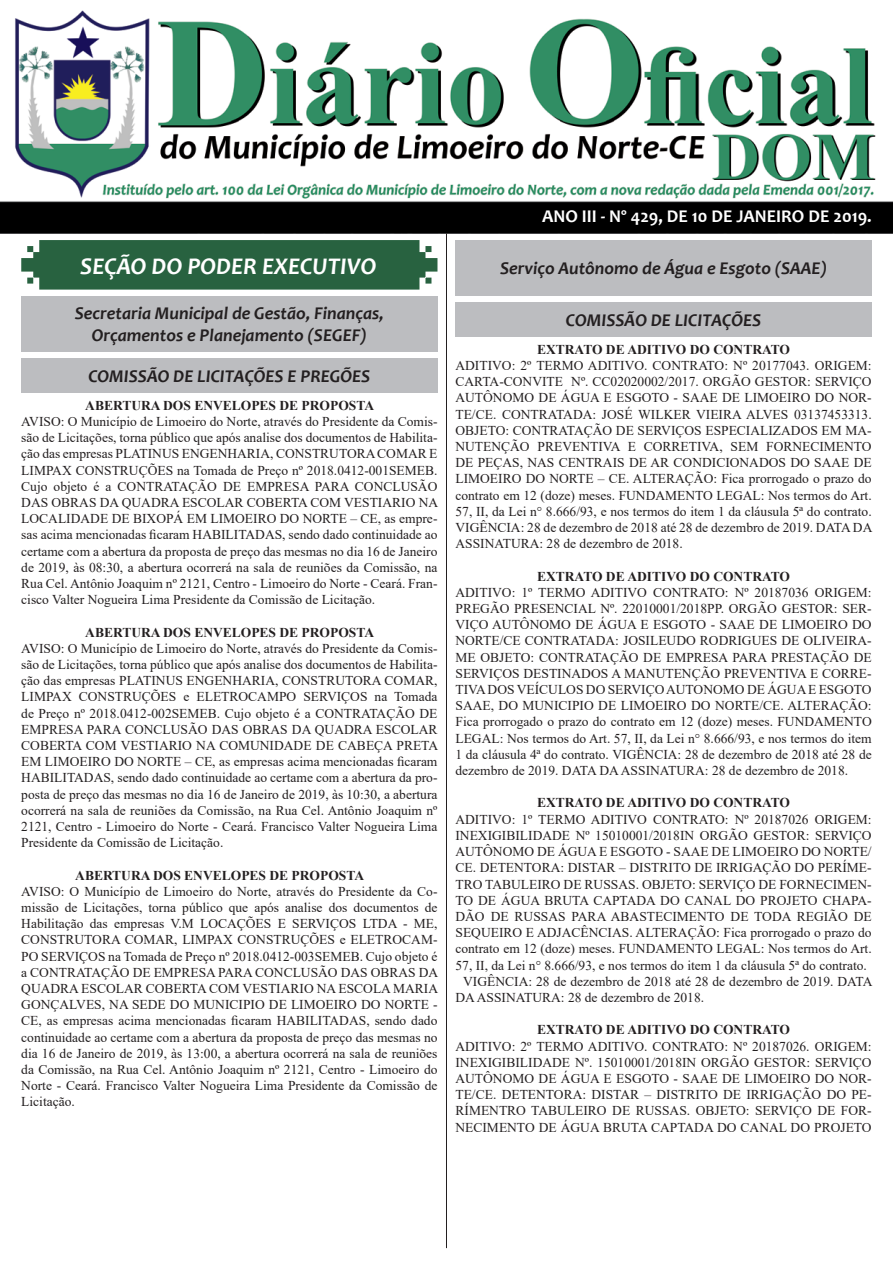
<style>
.page{position:relative;width:893px;height:1263px;background:#fff}
.page>*{position:absolute;margin:0;border:0;box-sizing:border-box;transform-origin:0 0}
.t1{font:italic 700 24px "Candara";color:#fff}
.t2{font:italic 700 18px "Candara";color:#231f20}
.t3{font:700 18px "Candara";color:#fff}
.t4{font:13.5px/16.2px "Times New Roman";color:#231f20;text-align:justify}
.t5{font:700 13.5px "Times New Roman";color:#231f20}
</style>
<div class="page">
<img style="left:0;top:10px;width:893px;height:224px">
<svg style="left:21px;top:240px;width:416px;height:50px;background:#346a4a"></svg>
<hr style="left:446px;top:233px;width:1px;height:1015px;background:#231f20">
<div style="left:21px;top:296px;width:416px;height:55px;background:#bcbdc0"></div>
<div style="left:21px;top:358px;width:416px;height:35px;background:#bcbdc0"></div>
<div style="left:455px;top:240px;width:417px;height:55px;background:#bcbdc0"></div>
<div style="left:455px;top:302px;width:417px;height:35px;background:#bcbdc0"></div>
<p class="t1" style="left:80px;top:251px;width:298px">SEÇÃO DO PODER EXECUTIVO</p>
<p class="t2" style="left:75px;top:302px;width:310px">Secretaria Municipal de Gestão, Finanças,</p>
<p class="t2" style="left:92px;top:324px;width:276px">Orçamentos e Planejamento (SEGEF)</p>
<p class="t2" style="left:88px;top:365px;width:283px">COMISSÃO DE LICITAÇÕES E PREGÕES</p>
<p class="t5" style="left:85px;top:395px;width:290px">ABERTURA DOS ENVELOPES DE PROPOSTA</p>
<p class="t4" style="left:21px;top:413px;width:418px">AVISO: O Município de Limoeiro do Norte, através do Presidente da Comis&shy;são de Licitações, torna público que após analise dos documentos de Habilita&shy;ção das empresas PLATINUS ENGENHARIA, CONSTRUTORA COMAR E LIMPAX CONSTRUÇÕES na Tomada de Preço nº 2018.0412-001SEMEB.<br>Cujo objeto é a CONTRATAÇÃO DE EMPRESA PARA CONCLUSÃO DAS OBRAS DA QUADRA ESCOLAR COBERTA COM VESTIARIO NA LOCALIDADE DE BIXOPÁ EM LIMOEIRO DO NORTE – CE, as empre&shy;sas acima mencionadas ficaram HABILITADAS, sendo dado continuidade ao certame com a abertura da proposta de preço das mesmas no dia 16 de Janeiro de 2019, às 08:30, a abertura ocorrerá na sala de reuniões da Comissão, na Rua Cel. Antônio Joaquim nº 2121, Centro - Limoeiro do Norte - Ceará. Fran&shy;cisco Valter Nogueira Lima Presidente da Comissão de Licitação.</p>
<p class="t5" style="left:85px;top:622px;width:290px">ABERTURA DOS ENVELOPES DE PROPOSTA</p>
<p class="t4" style="left:21px;top:640px;width:418px">AVISO: O Município de Limoeiro do Norte, através do Presidente da Comis&shy;são de Licitações, torna público que após analise dos documentos de Habilita&shy;ção das empresas PLATINUS ENGENHARIA, CONSTRUTORA COMAR, LIMPAX CONSTRUÇÕES e ELETROCAMPO SERVIÇOS na Tomada de Preço nº 2018.0412-002SEMEB. Cujo objeto é a CONTRATAÇÃO DE EMPRESA PARA CONCLUSÃO DAS OBRAS DA QUADRA ESCOLAR COBERTA COM VESTIARIO NA COMUNIDADE DE CABEÇA PRETA EM LIMOEIRO DO NORTE – CE, as empresas acima mencionadas ficaram HABILITADAS, sendo dado continuidade ao certame com a abertura da pro&shy;posta de preço das mesmas no dia 16 de Janeiro de 2019, às 10:30, a abertura ocorrerá na sala de reuniões da Comissão, na Rua Cel. Antônio Joaquim nº 2121, Centro - Limoeiro do Norte - Ceará. Francisco Valter Nogueira Lima Presidente da Comissão de Licitação.</p>
<p class="t5" style="left:75px;top:865px;width:290px">ABERTURA DOS ENVELOPES DE PROPOSTA</p>
<p class="t4" style="left:21px;top:883px;width:418px">AVISO: O Município de Limoeiro do Norte, através do Presidente da Co&shy;missão de Licitações, torna público que após analise dos documentos de Habilitação das empresas V.M LOCAÇÕES E SERVIÇOS LTDA - ME, CONSTRUTORA COMAR, LIMPAX CONSTRUÇÕES e ELETROCAM-PO SERVIÇOS na Tomada de Preço nº 2018.0412-003SEMEB. Cujo objeto é a CONTRATAÇÃO DE EMPRESA PARA CONCLUSÃO DAS OBRAS DA QUADRA ESCOLAR COBERTA COM VESTIARIO NA ESCOLA MARIA GONÇALVES, NA SEDE DO MUNICIPIO DE LIMOEIRO DO NORTE - CE, as empresas acima mencionadas ficaram HABILITADAS, sendo dado continuidade ao certame com a abertura da proposta de preço das mesmas no dia 16 de Janeiro de 2019, às 13:00, a abertura ocorrerá na sala de reuniões da Comissão, na Rua Cel. Antônio Joaquim nº 2121, Centro - Limoeiro do Norte - Ceará. Francisco Valter Nogueira Lima Presidente da Comissão de Licitação.</p>
<p class="t3" style="left:542px;top:205px;width:331px">ANO III - Nº 429, DE 10 DE JANEIRO DE 2019.</p>
<p class="t2" style="left:500px;top:257px;width:328px">Serviço Autônomo de Água e Esgoto (SAAE)</p>
<p class="t2" style="left:566px;top:309px;width:197px">COMISSÃO DE LICITAÇÕES</p>
<p class="t5" style="left:537px;top:340px;width:255px">EXTRATO DE ADITIVO DO CONTRATO</p>
<p class="t4" style="left:455px;top:357px;width:418px">ADITIVO: 2º TERMO ADITIVO. CONTRATO: Nº 20177043. ORIGEM:<br>CARTA-CONVITE Nº. CC02020002/2017. ORGÃO GESTOR: SERVIÇO AUTÔNOMO DE ÁGUA E ESGOTO - SAAE DE LIMOEIRO DO NOR-TE/CE. CONTRATADA: JOSÉ WILKER VIEIRA ALVES 03137453313.<br>OBJETO: CONTRATAÇÃO DE SERVIÇOS ESPECIALIZADOS EM MA-NUTENÇÃO PREVENTIVA E CORRETIVA, SEM FORNECIMENTO DE PEÇAS, NAS CENTRAIS DE AR CONDICIONADOS DO SAAE DE LIMOEIRO DO NORTE – CE. ALTERAÇÃO: Fica prorrogado o prazo do contrato em 12 (doze) meses. FUNDAMENTO LEGAL: Nos termos do Art.<br>57, II, da Lei n° 8.666/93, e nos termos do item 1 da cláusula 5ª do contrato.<br>VIGÊNCIA: 28 de dezembro de 2018 até 28 de dezembro de 2019. DATA DA ASSINATURA: 28 de dezembro de 2018.</p>
<p class="t5" style="left:537px;top:566px;width:255px">EXTRATO DE ADITIVO DO CONTRATO</p>
<p class="t4" style="left:455px;top:584px;width:418px">ADITIVO: 1º TERMO ADITIVO CONTRATO: Nº 20187036 ORIGEM:<br>PREGÃO PRESENCIAL Nº. 22010001/2018PP. ORGÃO GESTOR: SER-VIÇO AUTÔNOMO DE ÁGUA E ESGOTO - SAAE DE LIMOEIRO DO NORTE/CE CONTRATADA: JOSILEUDO RODRIGUES DE OLIVEIRA-ME OBJETO: CONTRATAÇÃO DE EMPRESA PARA PRESTAÇÃO DE SERVIÇOS DESTINADOS A MANUTENÇÃO PREVENTIVA E CORRE-TIVA DOS VEÍCULOS DO SERVIÇO AUTONOMO DE ÁGUA E ESGOTO SAAE, DO MUNICIPIO DE LIMOEIRO DO NORTE/CE. ALTERAÇÃO:<br>Fica prorrogado o prazo do contrato em 12 (doze) meses. FUNDAMENTO LEGAL: Nos termos do Art. 57, II, da Lei n° 8.666/93, e nos termos do item 1 da cláusula 4ª do contrato. VIGÊNCIA: 28 de dezembro de 2018 até 28 de dezembro de 2019. DATA DA ASSINATURA: 28 de dezembro de 2018.</p>
<p class="t5" style="left:537px;top:793px;width:255px">EXTRATO DE ADITIVO DO CONTRATO</p>
<p class="t4" style="left:455px;top:811px;width:418px">ADITIVO: 1º TERMO ADITIVO CONTRATO: Nº 20187026 ORIGEM:</p>
<p class="t4" style="left:455px;top:827px;width:418px">INEXIGIBILIDADE Nº 15010001/2018IN ORGÃO GESTOR: SERVIÇO</p>
<p class="t4" style="left:455px;top:843px;width:418px">AUTÔNOMO DE ÁGUA E ESGOTO - SAAE DE LIMOEIRO DO NORTE/</p>
<p class="t4" style="left:455px;top:859px;width:418px">CE. DETENTORA: DISTAR – DISTRITO DE IRRIGAÇÃO DO PERÍME-</p>
<p class="t4" style="left:455px;top:875px;width:418px">TRO TABULEIRO DE RUSSAS. OBJETO: SERVIÇO DE FORNECIMEN-</p>
<p class="t4" style="left:455px;top:892px;width:418px">TO DE ÁGUA BRUTA CAPTADA DO CANAL DO PROJETO CHAPA-</p>
<p class="t4" style="left:455px;top:908px;width:418px">DÃO DE RUSSAS PARA ABASTECIMENTO DE TODA REGIÃO DE</p>
<p class="t4" style="left:455px;top:924px;width:418px">SEQUEIRO E ADJACÊNCIAS. ALTERAÇÃO: Fica prorrogado o prazo do</p>
<p class="t4" style="left:455px;top:940px;width:418px">contrato em 12 (doze) meses. FUNDAMENTO LEGAL: Nos termos do Art.</p>
<p class="t4" style="left:455px;top:956px;width:413px">57, II, da Lei n° 8.666/93, e nos termos do item 1 da cláusula 5ª do contrato.</p>
<p class="t4" style="left:463px;top:973px;width:411px">VIGÊNCIA: 28 de dezembro de 2018 até 28 de dezembro de 2019. DATA</p>
<p class="t4" style="left:455px;top:989px;width:250px">DA ASSINATURA: 28 de dezembro de 2018.</p>
<p class="t5" style="left:537px;top:1020px;width:255px">EXTRATO DE ADITIVO DO CONTRATO</p>
<p class="t4" style="left:455px;top:1037px;width:418px">ADITIVO: 2º TERMO ADITIVO. CONTRATO: Nº 20187026. ORIGEM:<br>INEXIGIBILIDADE Nº. 15010001/2018IN ORGÃO GESTOR: SERVIÇO AUTÔNOMO DE ÁGUA E ESGOTO - SAAE DE LIMOEIRO DO NOR-TE/CE. DETENTORA: DISTAR – DISTRITO DE IRRIGAÇÃO DO PE-RÍMENTRO TABULEIRO DE RUSSAS. OBJETO: SERVIÇO DE FOR-NECIMENTO DE ÁGUA BRUTA CAPTADA DO CANAL DO PROJETO</p>
</div>
